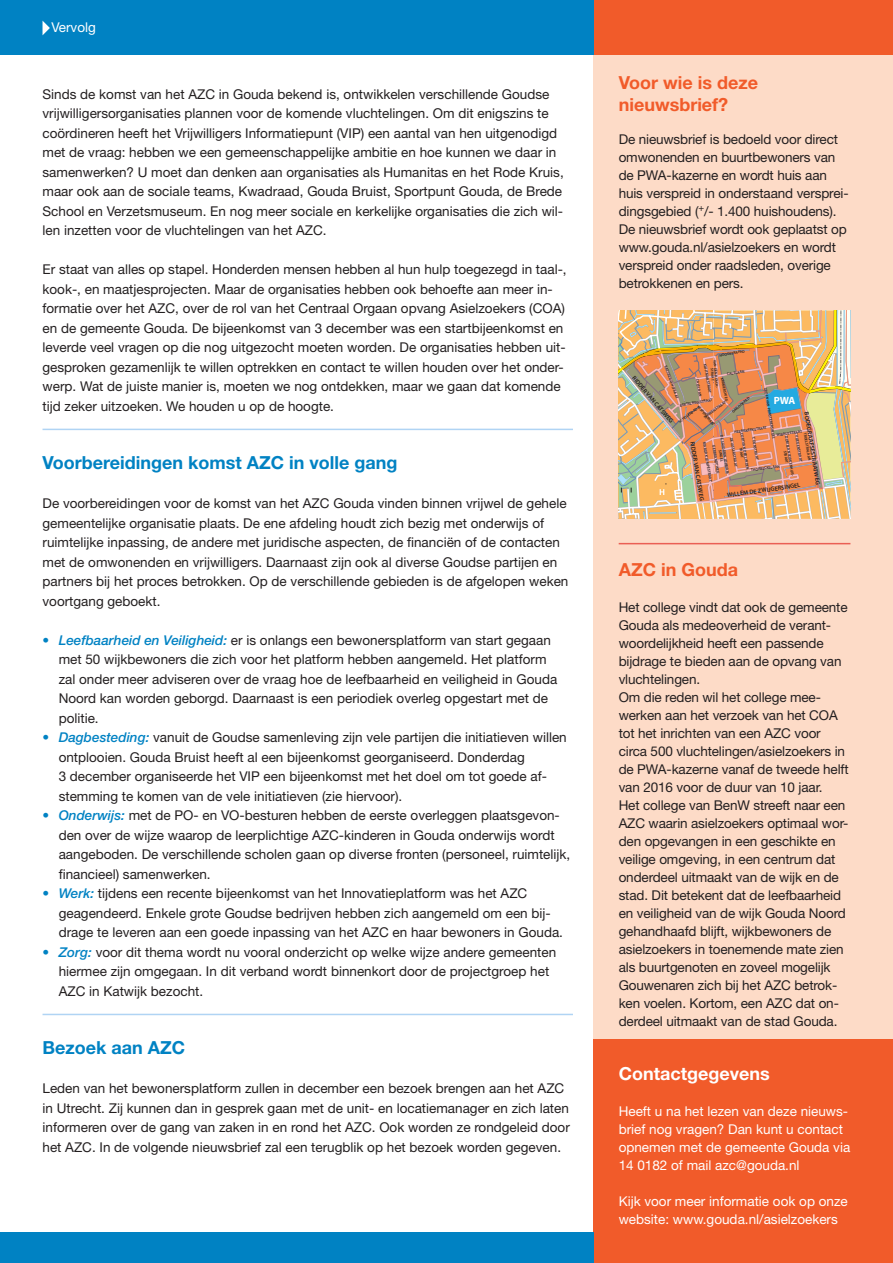
<style>
.page{position:relative;width:893px;height:1263px;background:#fff}
.page>*{position:absolute;margin:0;border:0;box-sizing:border-box;transform-origin:0 0}
.platte_tekst_wit{font:700 18px "Helvetica Neue LT Std";color:#0082c3}
.platte_tekst_wit-2{font:700 18px/21.6px "Helvetica Neue LT Std";color:#f15b2a}
.platte_tekst_wit-3{font:700 18px "Helvetica Neue LT Std";color:#fff}
.platte_tekst_wit-4{font:13.5px/19.5px "Helvetica Neue LT Std";color:#231f20}
.platte_tekst_wit-5{font:13.5px/18px "Helvetica Neue LT Std";color:#fff}
.t1{font:700 10.5px "Myriad Pro";color:#fff}
.t2{font:600 6.15px "Myriad Pro";color:#231f20}
.t3{font:600 3.75px/3.4px "Myriad Pro";color:#231f20;text-align:center}
.s1{font-weight:500;font-style:italic;color:#0082c3}
</style>
<div class="page">
<div style="left:593px;top:0;width:300px;height:1263px;background:#fddbc7"></div>
<hr style="left:619px;top:543px;width:231px;height:1px;background:#ea5f54">
<div style="left:593px;top:0;width:300px;height:54px;background:#f15b2a"></div>
<div style="left:0;top:0;width:593px;height:54px;background:#0082c3"></div>
<svg style="left:619px;top:310px;width:231px;height:209px;background:#ddaf7d"></svg>
<div style="left:593px;top:1040px;width:300px;height:223px;background:#f15b2a"></div>
<div style="left:0;top:1233px;width:593px;height:30px;background:#0082c3"></div>
<hr style="left:43px;top:429px;width:530px;height:1px;background:#b0d4f4">
<hr style="left:43px;top:1014px;width:530px;height:1px;background:#b0d4f4">
<svg style="left:43px;top:21px;width:7px;height:14px"></svg>
<p class="platte_tekst_wit-5" style="left:51px;top:18px;width:46px">Vervolg</p>
<p class="platte_tekst_wit-4" style="left:43px;top:84px;width:523px">Sinds de komst van het AZC in Gouda bekend is, ontwikkelen verschillende Goudse vrijwilligersorganisaties plannen voor de komende vluchtelingen. Om dit enigszins te coördineren heeft het Vrijwilligers Informatiepunt (VIP) een aantal van hen uitgenodigd met de vraag: hebben we een gemeenschappelijke ambitie en hoe kunnen we daar in samenwerken? U moet dan denken aan organisaties als Humanitas en het Rode Kruis, maar ook aan de sociale teams, Kwadraad, Gouda Bruist, Sportpunt Gouda, de Brede School en Verzetsmuseum. En nog meer sociale en kerkelijke organisaties die zich wil&shy;len inzetten voor de vluchtelingen van het AZC.</p>
<p class="platte_tekst_wit-4" style="left:43px;top:259px;width:526px">Er staat van alles op stapel. Honderden mensen hebben al hun hulp toegezegd in taal-, kook-, en maatjesprojecten. Maar de organisaties hebben ook behoefte aan meer in&shy;formatie over het AZC, over de rol van het Centraal Orgaan opvang Asielzoekers (COA) en de gemeente Gouda. De bijeenkomst van 3 december was een startbijeenkomst en leverde veel vragen op die nog uitgezocht moeten worden. De organisaties hebben uit&shy;gesproken gezamenlijk te willen optrekken en contact te willen houden over het onder&shy;werp. Wat de juiste manier is, moeten we nog ontdekken, maar we gaan dat komende tijd zeker uitzoeken. We houden u op de hoogte.</p>
<p class="platte_tekst_wit" style="left:43px;top:452px;width:356px">Voorbereidingen komst AZC in volle gang</p>
<p class="platte_tekst_wit-4" style="left:43px;top:493px;width:527px">De voorbereidingen voor de komst van het AZC Gouda vinden binnen vrijwel de gehele gemeentelijke organisatie plaats. De ene afdeling houdt zich bezig met onderwijs of ruimtelijke inpassing, de andere met juridische aspecten, de financiën of de contacten met de omwonenden en vrijwilligers. Daarnaast zijn ook al diverse Goudse partijen en partners bij het proces betrokken. Op de verschillende gebieden is de afgelopen weken voortgang geboekt.</p>
<p class="platte_tekst_wit-4" style="left:59px;top:630px;width:500px;text-indent:-16px"><span class="s1">• Leefbaarheid en Veiligheid:</span> er is onlangs een bewonersplatform van start gegaan met 50 wijkbewoners die zich voor het platform hebben aangemeld. Het platform zal onder meer adviseren over de vraag hoe de leefbaarheid en veiligheid in Gouda Noord kan worden geborgd. Daarnaast is een periodiek overleg opgestart met de politie.</p>
<p class="platte_tekst_wit-4" style="left:59px;top:727px;width:510px;text-indent:-16px"><span class="s1">• Dagbesteding:</span> vanuit de Goudse samenleving zijn vele partijen die initiatieven willen ontplooien. Gouda Bruist heeft al een bijeenkomst georganiseerd. Donderdag</p>
<p class="platte_tekst_wit-4" style="left:59px;top:766px;width:490px">3 december organiseerde het VIP een bijeenkomst met het doel om tot goede af&shy;stemming te komen van de vele initiatieven (zie hiervoor).</p>
<p class="platte_tekst_wit-4" style="left:59px;top:805px;width:513px;text-indent:-16px"><span class="s1">• Onderwijs:</span> met de PO- en VO-besturen hebben de eerste overleggen plaatsgevon&shy;den over de wijze waarop de leerplichtige AZC-kinderen in Gouda onderwijs wordt aangeboden. De verschillende scholen gaan op diverse fronten (personeel, ruimtelijk, financieel) samenwerken.</p>
<p class="platte_tekst_wit-4" style="left:59px;top:883px;width:506px;text-indent:-16px"><span class="s1">• Werk:</span> tijdens een recente bijeenkomst van het Innovatieplatform was het AZC geagendeerd. Enkele grote Goudse bedrijven hebben zich aangemeld om een bij&shy;drage te leveren aan een goede inpassing van het AZC en haar bewoners in Gouda.</p>
<p class="platte_tekst_wit-4" style="left:59px;top:942px;width:499px;text-indent:-16px"><span class="s1">• Zorg:</span> voor dit thema wordt nu vooral onderzicht op welke wijze andere gemeenten hiermee zijn omgegaan. In dit verband wordt binnenkort door de projectgroep het<br>AZC in Katwijk bezocht.</p>
<p class="platte_tekst_wit" style="left:43px;top:1037px;width:144px">Bezoek aan AZC</p>
<p class="platte_tekst_wit-4" style="left:43px;top:1078px;width:529px">Leden van het bewonersplatform zullen in december een bezoek brengen aan het AZC in Utrecht. Zij kunnen dan in gesprek gaan met de unit- en locatiemanager en zich laten informeren over de gang van zaken in en rond het AZC. Ook worden ze rondgeleid door het AZC. In de volgende nieuwsbrief zal een terugblik op het bezoek worden gegeven.</p>
<p class="platte_tekst_wit-2" style="left:619px;top:72px;width:141px">Voor wie is deze nieuwsbrief?</p>
<p class="platte_tekst_wit-4" style="left:619px;top:130px;width:231px;line-height:18px">De nieuwsbrief is bedoeld voor direct omwonenden en buurtbewoners van de PWA-kazerne en wordt huis aan huis verspreid in onderstaand versprei&shy;dingsgebied (<sup>+</sup>/- 1.400 huishoudens).<br>De nieuwsbrief wordt ook geplaatst op www.gouda.nl/asielzoekers en wordt verspreid onder raadsleden, overige betrokkenen en pers.</p>
<p class="t3" style="left:611px;top:267px;width:23px;rotate:6deg">GILDENBURG</p>
<p class="t3" style="left:653px;top:285px;width:24px;rotate:-85deg">LEKKENBURG</p>
<p class="t3" style="left:719px;top:354px;width:27px;rotate:-11deg">HOOGSTRAPAD</p>
<p class="t3" style="left:716px;top:360px;width:30px;rotate:85deg">VAN DEN BOSCH-<br>STRAAT</p>
<p class="t3" style="left:703px;top:416px;width:28px;rotate:-36deg">TERWENSTRAAT</p>
<p class="t3" style="left:707px;top:363px;width:32px;rotate:81deg">KLUITMANSTRAAT</p>
<p class="t3" style="left:667px;top:365px;width:36px;rotate:70deg">RAESBERGENSTRAAT</p>
<p class="t3" style="left:727px;top:372px;width:19px;rotate:-8deg">CALSLAAN</p>
<p class="t3" style="left:724px;top:377px;width:25px;rotate:79deg">KRAMERSWEG</p>
<p class="t2" style="left:636px;top:374px;width:61px;rotate:49deg">RIDDER VAN CATSWEG</p>
<p class="t3" style="left:699px;top:379px;width:19px;rotate:81deg">CALSLAAN</p>
<p class="t3" style="left:767px;top:387px;width:54px;rotate:81deg">GROEN VAN PRINSTERERSINGEL</p>
<p class="t3" style="left:731px;top:411px;width:23px;rotate:-41deg">OMLOOPPAD</p>
<p class="t1" style="left:774px;top:393px;width:23px">PWA</p>
<p class="t3" style="left:680px;top:404px;width:34px;rotate:-10deg">BERTELMANSTRAAT</p>
<p class="t3" style="left:699px;top:405px;width:26px;rotate:50deg">KESPERSTRAAT</p>
<p class="t3" style="left:678px;top:420px;width:24px;rotate:-36deg">SCHOLENPAD</p>
<p class="t2" style="left:810px;top:411px;width:75px;rotate:81deg">BODEGRAAFSESTRAATWEG</p>
<p class="t3" style="left:734px;top:430px;width:34px;rotate:-8deg">HEEMSKERKSTRAAT</p>
<p class="t3" style="left:776px;top:433px;width:27px;rotate:-8deg">WIBAUTSTRAAT</p>
<p class="t3" style="left:807px;top:432px;width:30px;rotate:81deg">TROELSTRALAAN</p>
<p class="t3" style="left:744px;top:432px;width:41px;rotate:81deg">CORT VAN DER LINDEN_<br>TRAAT</p>
<p class="t3" style="left:788px;top:436px;width:43px;rotate:81deg">DOMELA NIEUWENHUIS-</p>
<p class="t3" style="left:798px;top:435px;width:28px;rotate:81deg">VLIEGENSTRAAT</p>
<p class="t3" style="left:724px;top:435px;width:41px;rotate:81deg">DE SAVORNIN LOHMAN-<br>SINGEL</p>
<p class="t3" style="left:733px;top:437px;width:31px;rotate:81deg">DE VISSERSTRAAT</p>
<p class="t3" style="left:755px;top:437px;width:24px;rotate:81deg">COIJNSTRAAT</p>
<p class="t2" style="left:696px;top:441px;width:61px;rotate:81deg">RIDDER VAN CATSWEG</p>
<p class="t3" style="left:706px;top:442px;width:41px;rotate:81deg">MARGA KLOMPÉSTRAAT</p>
<p class="t3" style="left:715px;top:445px;width:30px;rotate:81deg">GERBRANDYWEG</p>
<p class="t3" style="left:787px;top:450px;width:14px;rotate:81deg">STRAAT</p>
<p class="t3" style="left:751px;top:468px;width:31px;rotate:-8deg">THORBECKELAAN</p>
<p class="t2" style="left:727px;top:491px;width:75px;rotate:-8deg">WILLEM DE ZWIJGERSINGEL</p>
<p class="platte_tekst_wit-2" style="left:619px;top:558px;width:121px">AZC in Gouda</p>
<p class="platte_tekst_wit-4" style="left:619px;top:598px;width:230px;line-height:18px">Het college vindt dat ook de gemeente<br>Gouda als medeoverheid de verant&shy;woordelijkheid heeft een passende bijdrage te bieden aan de opvang van vluchtelingen.</p>
<p class="platte_tekst_wit-4" style="left:619px;top:688px;width:231px;line-height:18px">Om die reden wil het college mee&shy;werken aan het verzoek van het COA tot het inrichten van een AZC voor circa 500 vluchtelingen/asielzoekers in de PWA-kazerne vanaf de tweede helft van 2016 voor de duur van 10 jaar.<br>Het college van BenW streeft naar een AZC waarin asielzoekers optimaal wor&shy;den opgevangen in een geschikte en veilige omgeving, in een centrum dat onderdeel uitmaakt van de wijk en de stad. Dit betekent dat de leefbaarheid en veiligheid van de wijk Gouda Noord gehandhaafd blijft, wijkbewoners de asielzoekers in toenemende mate zien als buurtgenoten en zoveel mogelijk Gouwenaren zich bij het AZC betrok&shy;ken voelen. Kortom, een AZC dat on&shy;derdeel uitmaakt van de stad Gouda.</p>
<p class="platte_tekst_wit-3" style="left:619px;top:1062px;width:153px">Contactgegevens</p>
<p class="platte_tekst_wit-5" style="left:619px;top:1102px;width:233px">Heeft u na het lezen van deze nieuws&shy;brief nog vragen? Dan kunt u contact opnemen met de gemeente Gouda via 14 0182 of mail azc@gouda.nl</p>
<p class="platte_tekst_wit-5" style="left:619px;top:1192px;width:231px">Kijk voor meer informatie ook op onze website: www.gouda.nl/asielzoekers</p>
</div>
